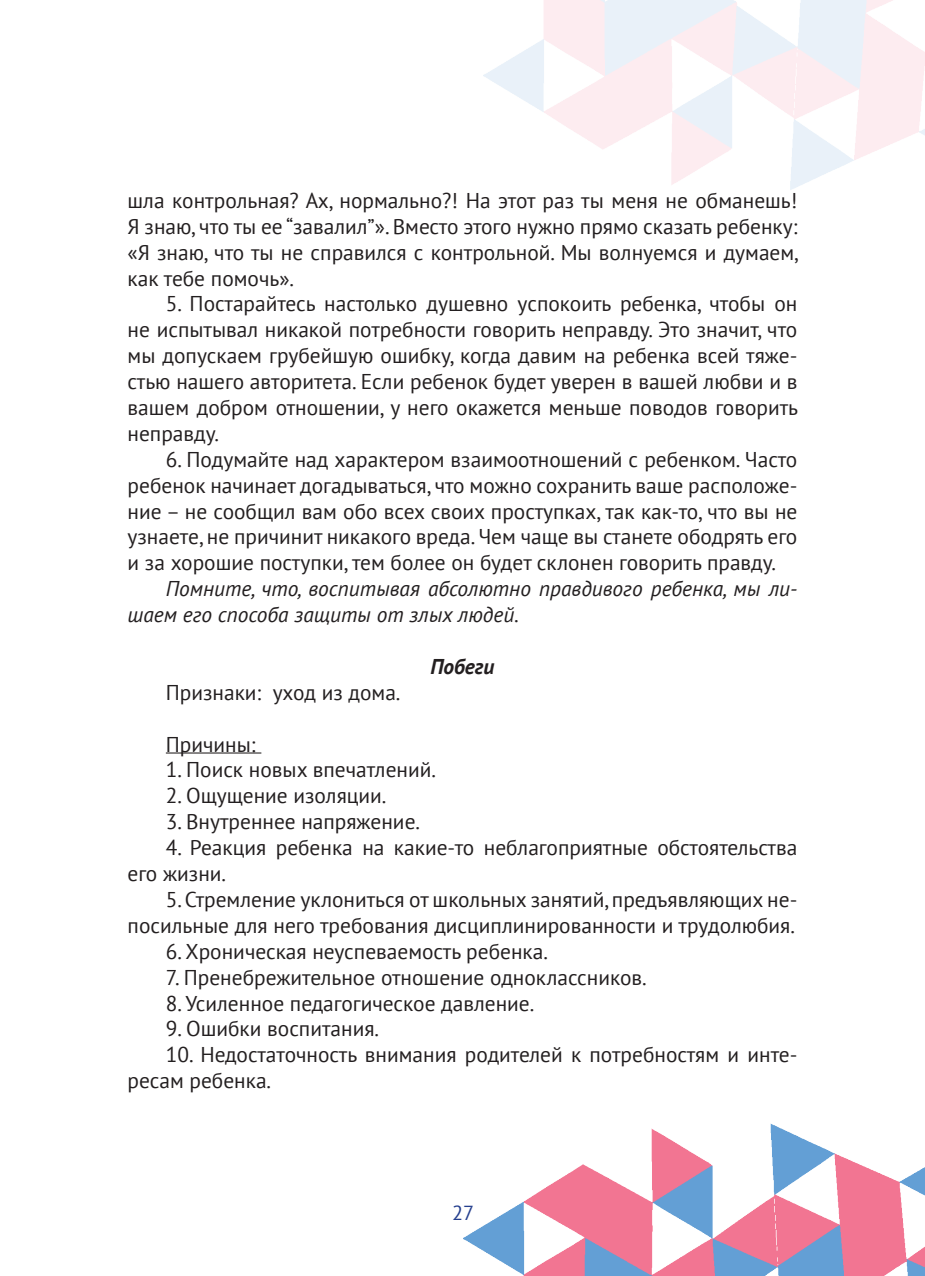
<style>
.page{position:relative;width:925px;height:1276px;background:#fff}
.page>*{position:absolute;margin:0;border:0;box-sizing:border-box;transform-origin:0 0}
.t1{font:21.38px/25.9px "PT Sans";color:#231f20;text-align:justify}
.t2{font:italic 21.38px/25.9px "PT Sans";color:#231f20}
.t3{font:italic 700 21.38px "PT Sans";color:#231f20}
.t4{font:20.25px "PT Sans";color:#253f8e}
</style>
<div class="page">
<img style="left:464px;top:1123px;width:461px;height:153px">
<hr style="left:166px;top:752px;width:95px;height:1px;background:#231f20">
<p class="t1" style="left:128px;top:187px;width:673px">шла контрольная? Ах, нормально?! На этот раз ты меня не обманешь!<br>Я знаю, что ты ее “завалил”». Вместо этого нужно прямо сказать ребенку: «Я знаю, что ты не справился с контрольной. Мы волнуемся и думаем, как тебе помочь».</p>
<p class="t1" style="left:128px;top:290px;width:672px;text-indent:38px">5. Постарайтесь настолько душевно успокоить ребенка, чтобы он не испытывал никакой потребности говорить неправду. Это значит, что мы допускаем грубейшую ошибку, когда давим на ребенка всей тяже&shy;стью нашего авторитета. Если ребенок будет уверен в вашей любви и в вашем добром отношении, у него окажется меньше поводов говорить неправду.</p>
<p class="t1" style="left:128px;top:446px;width:671px;text-indent:38px">6. Подумайте над характером взаимоотношений с ребенком. Часто ребенок начинает догадываться, что можно сохранить ваше расположе&shy;ние – не сообщил вам обо всех своих проступках, так как-то, что вы не узнаете, не причинит никакого вреда. Чем чаще вы станете ободрять его и за хорошие поступки, тем более он будет склонен говорить правду.</p>
<p class="t2" style="left:128px;top:575px;width:671px;text-indent:38px">Помните, что, воспитывая абсолютно правдивого ребенка, мы ли&shy;шаем его способа защиты от злых людей.</p>
<p class="t3" style="left:430px;top:652px;width:66px">Побеги</p>
<p class="t1" style="left:166px;top:679px;width:236px">Признаки: уход из дома.</p>
<p class="t1" style="left:166px;top:730px;width:91px">Причины:</p>
<p class="t1" style="left:166px;top:756px;width:272px">1. Поиск новых впечатлений.</p>
<p class="t1" style="left:166px;top:782px;width:222px">2. Ощущение изоляции.</p>
<p class="t1" style="left:166px;top:808px;width:256px">3. Внутреннее напряжение.</p>
<p class="t1" style="left:128px;top:834px;width:671px;text-indent:38px">4. Реакция ребенка на какие-то неблагоприятные обстоятельства его жизни.</p>
<p class="t1" style="left:128px;top:886px;width:671px;text-align:right">5. Стремление уклониться от школьных занятий, предъявляющих не&shy;посильные для него требования дисциплинированности и трудолюбия.</p>
<p class="t1" style="left:166px;top:937px;width:384px">6. Хроническая неуспеваемость ребенка.</p>
<p class="t1" style="left:166px;top:963px;width:482px">7. Пренебрежительное отношение одноклассников.</p>
<p class="t1" style="left:166px;top:989px;width:370px">8. Усиленное педагогическое давление.</p>
<p class="t1" style="left:166px;top:1015px;width:215px">9. Ошибки воспитания.</p>
<p class="t1" style="left:128px;top:1041px;width:671px;text-indent:38px">10. Недостаточность внимания родителей к потребностям и инте&shy;ресам ребенка.</p>
<p class="t4" style="left:452px;top:1199px;width:24px">27</p>
</div>
